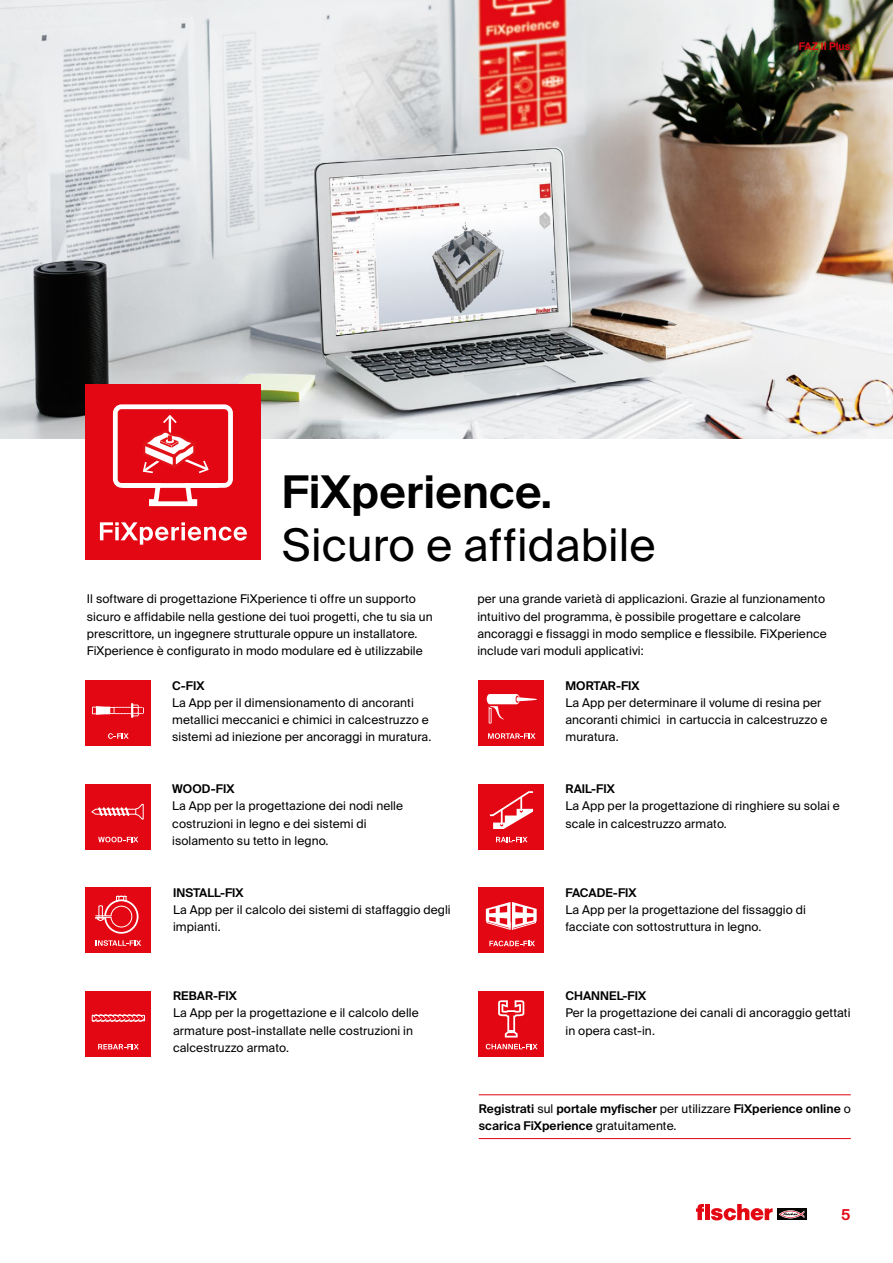
<style>
.page{position:relative;width:893px;height:1263px;background:#fff}
.page>*{position:absolute;margin:0;border:0;box-sizing:border-box;transform-origin:0 0}
.t1{font:45px "fischerstrong";letter-spacing:.005em;color:#000}
.t2{font:600 45px "fischerstrong";letter-spacing:.005em;color:#000}
.t3{font:600 15px "fischerstrong";color:#e30613}
.t4{font:12px/17.2px "fischerstrong";letter-spacing:.005em;color:#000}
.t5{font:600 12px/17.2px "fischerstrong";letter-spacing:.005em;color:#000}
.t6{font:600 10.5px "fischerstrong";letter-spacing:.005em;color:#e30613}
.s1{font-weight:400}
</style>
<div class="page">
<svg style="left:777px;top:1208px;width:29px;height:12px"></svg>
<svg style="left:779px;top:1210px;width:25px;height:8px"></svg>
<svg style="left:696px;top:1204px;width:77px;height:16px"></svg>
<img style="left:0;top:0;width:893px;height:439px">
<div style="left:85px;top:384px;width:176px;height:176px;background:#e30613"></div>
<svg style="left:100px;top:522px;width:147px;height:23px"></svg>
<svg style="left:113px;top:404px;width:120px;height:102px"></svg>
<div style="left:85px;top:991px;width:66px;height:65px;background:#e30613"></div>
<svg style="left:98px;top:1044px;width:41px;height:5px"></svg>
<svg style="left:92px;top:1014px;width:53px;height:8px"></svg>
<div style="left:479px;top:991px;width:65px;height:65px;background:#e30613"></div>
<svg style="left:486px;top:1044px;width:52px;height:5px"></svg>
<svg style="left:498px;top:1000px;width:26px;height:37px"></svg>
<div style="left:85px;top:680px;width:66px;height:66px;background:#e30613"></div>
<svg style="left:108px;top:733px;width:21px;height:6px"></svg>
<svg style="left:92px;top:703px;width:52px;height:15px"></svg>
<div style="left:479px;top:680px;width:65px;height:66px;background:#e30613"></div>
<svg style="left:488px;top:733px;width:47px;height:6px"></svg>
<svg style="left:487px;top:694px;width:50px;height:30px"></svg>
<div style="left:85px;top:784px;width:66px;height:65px;background:#e30613"></div>
<svg style="left:98px;top:837px;width:40px;height:5px"></svg>
<svg style="left:91px;top:803px;width:53px;height:17px"></svg>
<div style="left:479px;top:784px;width:65px;height:65px;background:#e30613"></div>
<svg style="left:496px;top:837px;width:32px;height:5px"></svg>
<svg style="left:489px;top:791px;width:44px;height:38px"></svg>
<div style="left:85px;top:887px;width:66px;height:66px;background:#e30613"></div>
<svg style="left:96px;top:940px;width:45px;height:6px"></svg>
<div style="left:104px;top:899px;width:35px;height:35px;border:2px solid #fff;border-radius:16px"></div>
<svg style="left:95px;top:896px;width:38px;height:32px"></svg>
<div style="left:479px;top:887px;width:65px;height:66px;background:#e30613"></div>
<svg style="left:489px;top:941px;width:46px;height:5px"></svg>
<svg style="left:486px;top:902px;width:51px;height:28px"></svg>
<hr style="left:479px;top:1094px;width:372px;height:1px;background:#e30613">
<hr style="left:479px;top:1138px;width:372px;height:1px;background:#e30613">
<p class="t6" style="left:799px;top:41px;width:53px">FAZ II Plus</p>
<h1 class="t2" style="left:282px;top:466px;width:272px">FiXperience.</h1>
<h1 class="t1" style="left:282px;top:519px;width:375px">Sicuro e affidabile</h1>
<p class="t4" style="left:87px;top:591px;width:347px">Il software di progettazione FiXperience ti offre un supporto sicuro e affidabile nella gestione dei tuoi progetti, che tu sia un prescrittore, un ingegnere strutturale oppure un installatore.<br>FiXperience è configurato in modo modulare ed è utilizzabile</p>
<p class="t4" style="left:477px;top:591px;width:351px">per una grande varietà di applicazioni. Grazie al funzionamento intuitivo del programma, è possibile progettare e calcolare ancoraggi e fissaggi in modo semplice e flessibile. FiXperience include vari moduli applicativi:</p>
<p class="t5" style="left:172px;top:677px;width:34px">C-FIX</p>
<p class="t4" style="left:172px;top:694px;width:261px">La App per il dimensionamento di ancoranti metallici meccanici e chimici in calcestruzzo e sistemi ad iniezione per ancoraggi in muratura.</p>
<p class="t5" style="left:172px;top:780px;width:64px">WOOD-FIX</p>
<p class="t4" style="left:172px;top:797px;width:232px">La App per la progettazione dei nodi nelle costruzioni in legno e dei sistemi di isolamento su tetto in legno.</p>
<p class="t5" style="left:173px;top:884px;width:72px">INSTALL-FIX</p>
<p class="t4" style="left:173px;top:901px;width:279px">La App per il calcolo dei sistemi di staffaggio degli impianti.</p>
<p class="t5" style="left:173px;top:987px;width:65px">REBAR-FIX</p>
<p class="t4" style="left:173px;top:1005px;width:247px">La App per la progettazione e il calcolo delle armature post-installate nelle costruzioni in calcestruzzo armato.</p>
<p class="t5" style="left:565px;top:677px;width:76px">MORTAR-FIX</p>
<p class="t4" style="left:565px;top:694px;width:263px">La App per determinare il volume di resina per ancoranti chimici in cartuccia in calcestruzzo e muratura.</p>
<p class="t5" style="left:565px;top:780px;width:51px">RAIL-FIX</p>
<p class="t4" style="left:565px;top:797px;width:276px">La App per la progettazione di ringhiere su solai e scale in calcestruzzo armato.</p>
<p class="t5" style="left:565px;top:884px;width:73px">FACADE-FIX</p>
<p class="t4" style="left:565px;top:901px;width:242px">La App per la progettazione del fissaggio di facciate con sottostruttura in legno.</p>
<p class="t5" style="left:565px;top:987px;width:82px">CHANNEL-FIX</p>
<p class="t4" style="left:565px;top:1005px;width:287px">Per la progettazione dei canali di ancoraggio gettati in opera cast-in.</p>
<p class="t5" style="left:479px;top:1100px;width:374px">Registrati <span class="s1">sul</span> portale myfischer <span class="s1">per utilizzare</span> FiXperience online <span class="s1">o </span>scarica FiXperience <span class="s1">gratuitamente.</span></p>
<p class="t3" style="left:841px;top:1206px;width:11px">5</p>
</div>
